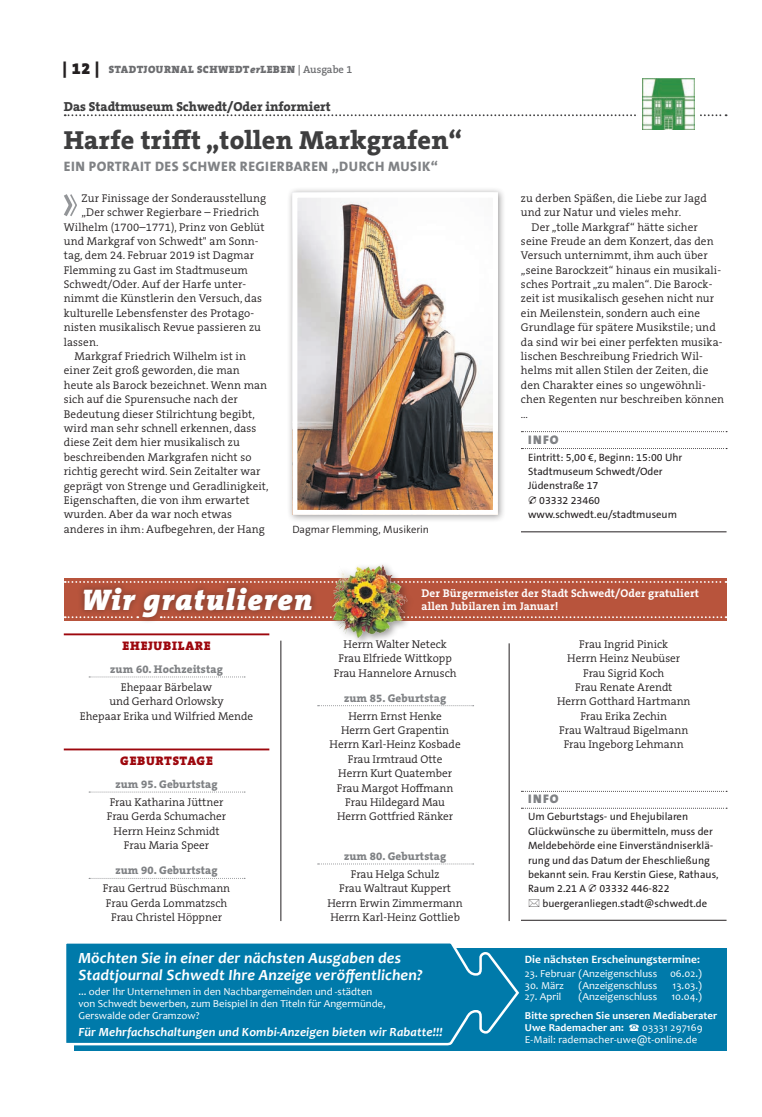
<style>
.page{position:relative;width:762px;height:1117px;background:#fff}
.page>*{position:absolute;margin:0;border:0;box-sizing:border-box;transform-origin:0 0}
.t1{font:italic 900 30px "The Serif B W9";letter-spacing:.04em;color:#fff}
.t2{font:800 26.25px "The Serif B W8";letter-spacing:.01em;color:#3e3e3f}
.t3{font:italic 700 15.62px/16.9px "Candara";letter-spacing:.01em;color:#fff}
.t4{font:800 13.75px "The Sans B W8";letter-spacing:.035em;color:#808285}
.t5{font:800 13.12px "The Serif B W8";color:#3e3e3f}
.t6{font:italic 700 12.5px "Candara";letter-spacing:.01em;color:#fff}
.t7{font:900 12.5px "The Serif B W9";letter-spacing:.055em;color:#9d070d}
.t8{font:900 12.5px "The Sans B W9";letter-spacing:.11em;color:#808285}
.t9{font:300 11.25px/14.4px "The Serif B W4";letter-spacing:.01em;color:#231f20;text-align:center}
.t10{font:800 11.25px "The Serif B W8";letter-spacing:.01em;color:#808285}
.t11{font:700 11.25px "The Serif B W7";letter-spacing:.01em;color:#fff}
.t12{font:700 11.25px "Candara";letter-spacing:.01em;color:#fff}
.t13{font:10.62px/14.4px "The Sans B W5 Plain";color:#231f20}
.t14{font:10.62px/11.8px "Candara";color:#fff}
.t15{font:700 10.62px/11.8px "Candara";letter-spacing:.01em;color:#fff}
.t16{font:900 10.62px "The Serif B W9";letter-spacing:.045em;color:#6c6d70}
.t17{font:300 10.62px "The Sans B W4";color:#231f20}
.s1{font-size:16.25px;color:#231f20}
.s2{font-style:italic}
.s3{font-family:"The Serif B W6";font-weight:600}
</style>
<div class="page">
<svg style="left:65px;top:114px;width:661px;height:2px"></svg>
<div style="left:638px;top:78px;width:61px;height:52px;background:#fff"></div>
<img style="left:642px;top:78px;width:52px;height:52px">
<svg style="left:521px;top:431px;width:206px;height:1px"></svg>
<svg style="left:521px;top:448px;width:206px;height:1px"></svg>
<hr style="left:521px;top:531px;width:205px;height:1px;background:#231f20">
<div style="left:287px;top:187px;width:219px;height:335px;background:#231f20;opacity:.45"></div>
<img style="left:298px;top:199px;width:194px;height:310px">
<div style="left:292px;top:193px;width:206px;height:322px;border:5px solid #fff"></div>
<svg style="left:64px;top:194px;width:13px;height:22px"></svg>
<div style="left:64px;top:578px;width:662px;height:42px;background:#b8543c"></div>
<svg style="left:65px;top:581px;width:661px;height:1px"></svg>
<svg style="left:65px;top:616px;width:12px;height:2px"></svg>
<svg style="left:318px;top:616px;width:408px;height:2px"></svg>
<div style="left:329px;top:561px;width:86px;height:85px;background:#231f20;opacity:.45"></div>
<img style="left:331px;top:561px;width:79px;height:79px">
<div style="left:77px;top:581px;width:241px;height:43px;background:#231f20;opacity:.45"></div>
<hr style="left:64px;top:633px;width:205px;height:2px;background:#9d070d">
<svg style="left:89px;top:676px;width:156px;height:1px"></svg>
<hr style="left:64px;top:748px;width:205px;height:2px;background:#9d070d">
<svg style="left:89px;top:791px;width:156px;height:1px"></svg>
<svg style="left:318px;top:705px;width:156px;height:1px"></svg>
<svg style="left:318px;top:863px;width:156px;height:1px"></svg>
<svg style="left:521px;top:790px;width:206px;height:1px"></svg>
<svg style="left:521px;top:807px;width:206px;height:1px"></svg>
<hr style="left:521px;top:919px;width:205px;height:1px;background:#231f20">
<hr style="left:281px;top:640px;width:1px;height:280px;background:#231f20">
<hr style="left:509px;top:643px;width:1px;height:277px;background:#231f20">
<div style="left:74px;top:948px;width:652px;height:102px;background:#007aaa"></div>
<svg style="left:66px;top:943px;width:453px;height:103px"></svg>
<p class="t16" style="left:63px;top:63px;width:291px"><span class="s1">| 12 |</span> STADTJOURNAL SCHWEDT<span class="s2">er</span>LEBEN <span class="s3">| Ausgabe 1</span></p>
<p class="t5" style="left:64px;top:97px;width:268px">Das Stadtmuseum Schwedt/Oder informiert</p>
<h2 class="t2" style="left:64px;top:123px;width:400px">Harfe trifft „tollen Markgrafen“</h2>
<p class="t4" style="left:64px;top:157px;width:376px">EIN PORTRAIT DES SCHWER REGIERBAREN „DURCH MUSIK“</p>
<p class="t9" style="left:82px;top:191px;width:186px">Zur Finissage der Sonderausstellung</p>
<p class="t9" style="left:82px;top:205px;width:179px">„Der schwer Regierbare – Friedrich</p>
<p class="t9" style="left:64px;top:219px;width:202px">Wilhelm (1700–1771), Prinz von Geblüt</p>
<p class="t9" style="left:64px;top:234px;width:196px">und Markgraf von Schwedt" am Sonn-</p>
<p class="t9" style="left:64px;top:248px;width:192px">tag, dem 24. Februar 2019 ist Dagmar</p>
<p class="t9" style="left:64px;top:263px;width:186px">Flemming zu Gast im Stadtmuseum</p>
<p class="t9" style="left:64px;top:277px;width:184px">Schwedt/Oder. Auf der Harfe unter-</p>
<p class="t9" style="left:64px;top:291px;width:200px">nimmt die Künstlerin den Versuch, das</p>
<p class="t9" style="left:64px;top:306px;width:192px">kulturelle Lebensfenster des Protago-</p>
<p class="t9" style="left:64px;top:320px;width:199px">nisten musikalisch Revue passieren zu</p>
<p class="t9" style="left:64px;top:334px;width:36px">lassen.</p>
<p class="t9" style="left:74px;top:349px;width:173px">Markgraf Friedrich Wilhelm ist in</p>
<p class="t9" style="left:64px;top:363px;width:178px">einer Zeit groß geworden, die man</p>
<p class="t9" style="left:64px;top:378px;width:205px">heute als Barock bezeichnet. Wenn man</p>
<p class="t9" style="left:64px;top:392px;width:176px">sich auf die Spurensuche nach der</p>
<p class="t9" style="left:64px;top:406px;width:193px">Bedeutung dieser Stilrichtung begibt,</p>
<p class="t9" style="left:64px;top:421px;width:194px">wird man sehr schnell erkennen, dass</p>
<p class="t9" style="left:64px;top:435px;width:178px">diese Zeit dem hier musikalisch zu</p>
<p class="t9" style="left:64px;top:449px;width:189px">beschreibenden Markgrafen nicht so</p>
<p class="t9" style="left:64px;top:464px;width:198px">richtig gerecht wird. Sein Zeitalter war</p>
<p class="t9" style="left:64px;top:478px;width:206px">geprägt von Strenge und Geradlinigkeit,</p>
<p class="t9" style="left:64px;top:493px;width:187px">Eigenschaften, die von ihm erwartet</p>
<p class="t9" style="left:64px;top:507px;width:170px">wurden. Aber da war noch etwas</p>
<p class="t9" style="left:64px;top:521px;width:203px">anderes in ihm: Aufbegehren, der Hang</p>
<p class="t17" style="left:292px;top:522px;width:138px">Dagmar Flemming, Musikerin</p>
<p class="t9" style="left:521px;top:191px;width:187px;text-align:left">zu derben Späßen, die Liebe zur Jagd und zur Natur und vieles mehr.</p>
<p class="t9" style="left:521px;top:219px;width:205px;text-align:left;text-indent:11px">Der „tolle Markgraf“ hätte sicher seine Freude an dem Konzert, das den Versuch unternimmt, ihm auch über „seine Barockzeit“ hinaus ein musikali&shy;sches Portrait „zu malen“. Die Barock&shy;zeit ist musikalisch gesehen nicht nur ein Meilenstein, sondern auch eine Grundlage für spätere Musikstile; und da sind wir bei einer perfekten musika&shy;lischen Beschreibung Friedrich Wil&shy;helms mit allen Stilen der Zeiten, die den Charakter eines so ungewöhnli&shy;chen Regenten nur beschreiben können …</p>
<p class="t8" style="left:528px;top:431px;width:32px">INFO</p>
<p class="t13" style="left:528px;top:450px;width:156px">Eintritt: 5,00 €, Beginn: 15:00 Uhr</p>
<p class="t13" style="left:528px;top:464px;width:136px">Stadtmuseum Schwedt/Oder</p>
<p class="t13" style="left:528px;top:478px;width:72px">Jüdenstraße 17</p>
<p class="t13" style="left:539px;top:493px;width:62px">03332 23460</p>
<p class="t13" style="left:528px;top:507px;width:150px">www.schwedt.eu/stadtmuseum</p>
<h1 class="t1" style="left:81px;top:580px;width:232px">Wir gratulieren</h1>
<p class="t7" style="left:123px;top:636px;width:89px">EHEJUBILARE</p>
<p class="t10" style="left:110px;top:661px;width:114px">zum 60. Hochzeitstag</p>
<p class="t9" style="left:80px;top:679px;width:175px">Ehepaar Bärbelaw<br>und Gerhard Orlowsky<br>Ehepaar Erika und Wilfried Mende</p>
<p class="t7" style="left:120px;top:751px;width:94px">GEBURTSTAGE</p>
<p class="t10" style="left:115px;top:776px;width:104px">zum 95. Geburtstag</p>
<p class="t9" style="left:107px;top:794px;width:121px">Frau Katharina Jüttner<br>Frau Gerda Schumacher<br>Herrn Heinz Schmidt<br>Frau Maria Speer</p>
<p class="t10" style="left:115px;top:862px;width:104px">zum 90. Geburtstag</p>
<p class="t9" style="left:103px;top:881px;width:129px">Frau Gertrud Büschmann<br>Frau Gerda Lommatzsch<br>Frau Christel Höppner</p>
<p class="t11" style="left:421px;top:585px;width:279px">Der Bürgermeister der Stadt Schwedt/Oder gratuliert</p>
<p class="t11" style="left:421px;top:598px;width:138px">allen Jubilaren im Januar!</p>
<p class="t9" style="left:334px;top:636px;width:124px">Herrn Walter Neteck<br>Frau Elfriede Wittkopp<br>Frau Hannelore Arnusch</p>
<p class="t10" style="left:344px;top:690px;width:104px">zum 85. Geburtstag</p>
<p class="t9" style="left:330px;top:708px;width:132px">Herrn Ernst Henke<br>Herrn Gert Grapentin<br>Herrn Karl-Heinz Kosbade<br>Frau Irmtraud Otte<br>Herrn Kurt Quatember<br>Frau Margot Hoffmann<br>Frau Hildegard Mau<br>Herrn Gottfried Ränker</p>
<p class="t10" style="left:344px;top:848px;width:104px">zum 80. Geburtstag</p>
<p class="t9" style="left:327px;top:866px;width:137px">Frau Helga Schulz<br>Frau Waltraut Kuppert<br>Herrn Erwin Zimmermann<br>Herrn Karl-Heinz Gottlieb</p>
<p class="t9" style="left:557px;top:636px;width:135px">Frau Ingrid Pinick<br>Herrn Heinz Neubüser<br>Frau Sigrid Koch<br>Frau Renate Arendt<br>Herrn Gotthard Hartmann<br>Frau Erika Zechin<br>Frau Waltraud Bigelmann<br>Frau Ingeborg Lehmann</p>
<p class="t8" style="left:528px;top:791px;width:32px">INFO</p>
<p class="t13" style="left:528px;top:809px;width:192px">Um Geburtstags- und Ehejubilaren Glückwünsche zu übermitteln, muss der Meldebehörde eine Einverständniserklä&shy;rung und das Datum der Eheschließung bekannt sein. Frau Kerstin Giese, Rathaus, Raum 2.21 A</p>
<p class="t13" style="left:542px;top:881px;width:166px;text-indent:57px">03332 446-822 buergeranliegen.stadt@schwedt.de</p>
<h3 class="t3" style="left:78px;top:949px;width:346px">Möchten Sie in einer der nächsten Ausgaben des<br>Stadtjournal Schwedt Ihre Anzeige veröffentlichen?</h3>
<p class="t14" style="left:78px;top:985px;width:309px">... oder Ihr Unternehmen in den Nachbargemeinden und -städten von Schwedt bewerben, zum Beispiel in den Titeln für Angermünde,<br>Gerswalde oder Gramzow?</p>
<p class="t6" style="left:78px;top:1023px;width:366px">Für Mehrfachschaltungen und Kombi-Anzeigen bieten wir Rabatte!!!</p>
<p class="t12" style="left:525px;top:952px;width:177px">Die nächsten Erscheinungstermine:</p>
<p class="t14" style="left:525px;top:967px;width:179px">23. Februar (Anzeigenschluss 06.02.)</p>
<p class="t14" style="left:525px;top:979px;width:41px">30. März</p>
<p class="t14" style="left:578px;top:979px;width:80px">(Anzeigenschluss</p>
<p class="t14" style="left:672px;top:979px;width:31px">13.03.)</p>
<p class="t14" style="left:525px;top:990px;width:38px">27. April</p>
<p class="t14" style="left:578px;top:990px;width:80px">(Anzeigenschluss</p>
<p class="t14" style="left:671px;top:990px;width:32px">10.04.)</p>
<p class="t15" style="left:525px;top:1009px;width:194px">Bitte sprechen Sie unseren Mediaberater<br>Uwe Rademacher an:</p>
<p class="t14" style="left:525px;top:1021px;width:179px;text-indent:117px">03331 297169<br>E-Mail: rademacher-uwe@t-online.de</p>
</div>
